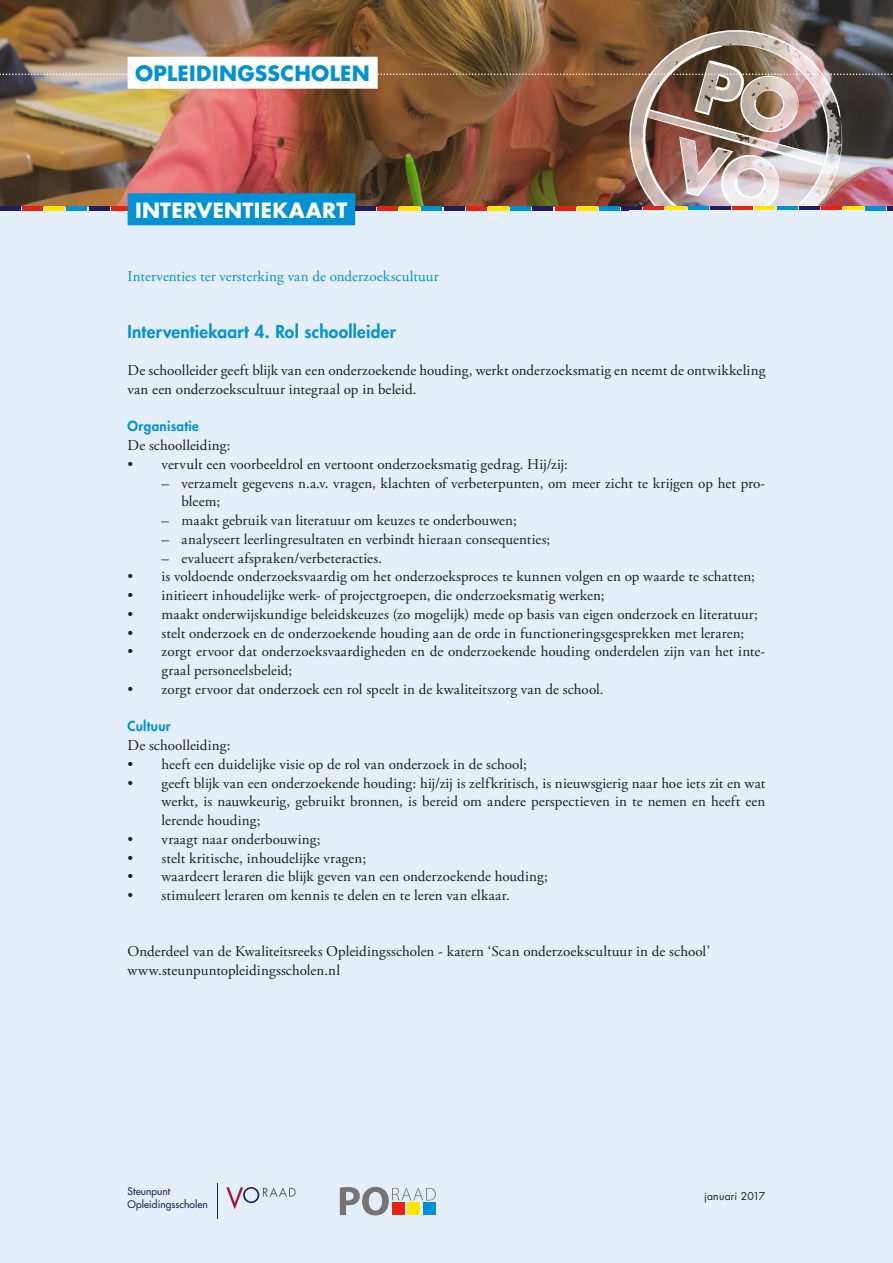
<style>
.page{position:relative;width:893px;height:1263px;background:#e4effa}
.page>*{position:absolute;margin:0;border:0;box-sizing:border-box;transform-origin:0 0}
.t1{font:700 20.55px "Futura Std";letter-spacing:.02em;color:#0092d4}
.t2{font:700 20.55px "Futura Std";letter-spacing:.015em;color:#fff}
.kop1{font:800 17.25px "Futura Std";letter-spacing:.015em;color:#0092d4}
.paragraaf__-8{font:15px/18.8px "Adobe Garamond Pro";letter-spacing:.005em;color:#1d1d1b}
.paragraaf__-8-2{font:15px "Adobe Garamond Pro";letter-spacing:.005em;color:#0092d4}
.kop2__-8{font:800 13.5px "Futura Std";letter-spacing:.02em;color:#0092d4}
.colofon{font:10.5px "Futura Std";letter-spacing:.015em;color:#1d1d1b}
.t3{font:10.2px/12.3px "Futura LT";letter-spacing:.01em;color:#251b5c}
</style>
<div class="page">
<img style="left:0;top:0;width:893px;height:44px">
<svg style="left:628px;top:29px;width:215px;height:15px;background:#867261"></svg>
<svg style="left:340px;top:1187px;width:96px;height:28px"></svg>
<div style="left:392px;top:1202px;width:13px;height:13px;background:#e42413"></div>
<div style="left:407px;top:1202px;width:13px;height:13px;background:#ffe500"></div>
<div style="left:423px;top:1202px;width:13px;height:13px;background:#0092d4"></div>
<svg style="left:226px;top:1187px;width:70px;height:22px"></svg>
<hr style="left:217px;top:1183px;width:1px;height:36px;background:#251b5c">
<img style="left:0;top:44px;width:893px;height:182px">
<div style="left:128px;top:57px;width:250px;height:32px;background:#fff"></div>
<div style="left:128px;top:193px;width:227px;height:32px;background:#0092d4"></div>
<div style="left:629px;top:211px;width:235px;height:57px;background:#e4effa"></div>
<p class="t1" style="left:135px;top:60px;width:236px">OPLEIDINGSSCHOLEN</p>
<p class="t2" style="left:135px;top:197px;width:214px">INTERVENTIEKAART</p>
<p class="paragraaf__-8-2" style="left:128px;top:267px;width:313px">Interventies ter versterking van de onderzoekscultuur</p>
<p class="kop1" style="left:128px;top:320px;width:270px">Interventiekaart 4. Rol schoolleider</p>
<p class="paragraaf__-8" style="left:128px;top:361px;width:639px">De schoolleider geeft blijk van een onderzoekende houding, werkt onderzoeksmatig en neemt de ontwikkeling van een onderzoekscultuur integraal op in beleid.</p>
<p class="kop2__-8" style="left:128px;top:418px;width:73px">Organisatie</p>
<p class="paragraaf__-8" style="left:128px;top:436px;width:104px">De schoolleiding:</p>
<p class="paragraaf__-8" style="left:128px;top:455px;width:442px">• vervult een voorbeeldrol en vertoont onderzoeksmatig gedrag. Hij/zij:</p>
<p class="paragraaf__-8" style="left:182px;top:474px;width:585px;text-indent:-20px">– verzamelt gegevens n.a.v. vragen, klachten of verbeterpunten, om meer zicht te krijgen op het pro&shy;bleem;</p>
<p class="paragraaf__-8" style="left:162px;top:511px;width:357px">– maakt gebruik van literatuur om keuzes te onderbouwen;</p>
<p class="paragraaf__-8" style="left:162px;top:530px;width:390px">– analyseert leerlingresultaten en verbindt hieraan consequenties;</p>
<p class="paragraaf__-8" style="left:162px;top:549px;width:222px">– evalueert afspraken/verbeteracties.</p>
<p class="paragraaf__-8" style="left:128px;top:568px;width:629px">• is voldoende onderzoeksvaardig om het onderzoeksproces te kunnen volgen en op waarde te schatten;</p>
<p class="paragraaf__-8" style="left:128px;top:586px;width:479px">• initieert inhoudelijke werk- of projectgroepen, die onderzoeksmatig werken;</p>
<p class="paragraaf__-8" style="left:128px;top:605px;width:632px">• maakt onderwijskundige beleidskeuzes (zo mogelijk) mede op basis van eigen onderzoek en literatuur;</p>
<p class="paragraaf__-8" style="left:128px;top:624px;width:618px">• stelt onderzoek en de onderzoekende houding aan de orde in functioneringsgesprekken met leraren;</p>
<p class="paragraaf__-8" style="left:162px;top:643px;width:605px;text-indent:-34px">• zorgt ervoor dat onderzoeksvaardigheden en de onderzoekende houding onderdelen zijn van het inte&shy;graal personeelsbeleid;</p>
<p class="paragraaf__-8" style="left:128px;top:680px;width:478px">• zorgt ervoor dat onderzoek een rol speelt in de kwaliteitszorg van de school.</p>
<p class="kop2__-8" style="left:128px;top:718px;width:45px">Cultuur</p>
<p class="paragraaf__-8" style="left:128px;top:736px;width:104px">De schoolleiding:</p>
<p class="paragraaf__-8" style="left:128px;top:755px;width:401px">• heeft een duidelijke visie op de rol van onderzoek in de school;</p>
<p class="paragraaf__-8" style="left:162px;top:774px;width:605px;text-align:justify;text-indent:-34px">• geeft blijk van een onderzoekende houding: hij/zij is zelfkritisch, is nieuwsgierig naar hoe iets zit en wat werkt, is nauwkeurig, gebruikt bronnen, is bereid om andere perspectieven in te nemen en heeft een lerende houding;</p>
<p class="paragraaf__-8" style="left:128px;top:830px;width:195px">• vraagt naar onderbouwing;</p>
<p class="paragraaf__-8" style="left:128px;top:849px;width:240px">• stelt kritische, inhoudelijke vragen;</p>
<p class="paragraaf__-8" style="left:128px;top:868px;width:422px">• waardeert leraren die blijk geven van een onderzoekende houding;</p>
<p class="paragraaf__-8" style="left:128px;top:886px;width:384px">• stimuleert leraren om kennis te delen en te leren van elkaar.</p>
<p class="paragraaf__-8" style="left:128px;top:943px;width:584px">Onderdeel van de Kwaliteitsreeks Opleidingsscholen - katern ‘Scan onderzoekscultuur in de school’</p>
<p class="paragraaf__-8" style="left:128px;top:961px;width:214px">www.steunpuntopleidingsscholen.nl</p>
<p class="t3" style="left:128px;top:1185px;width:82px">Steunpunt<br>Opleidingsscholen</p>
<p class="colofon" style="left:704px;top:1189px;width:63px">januari 2017</p>
</div>
